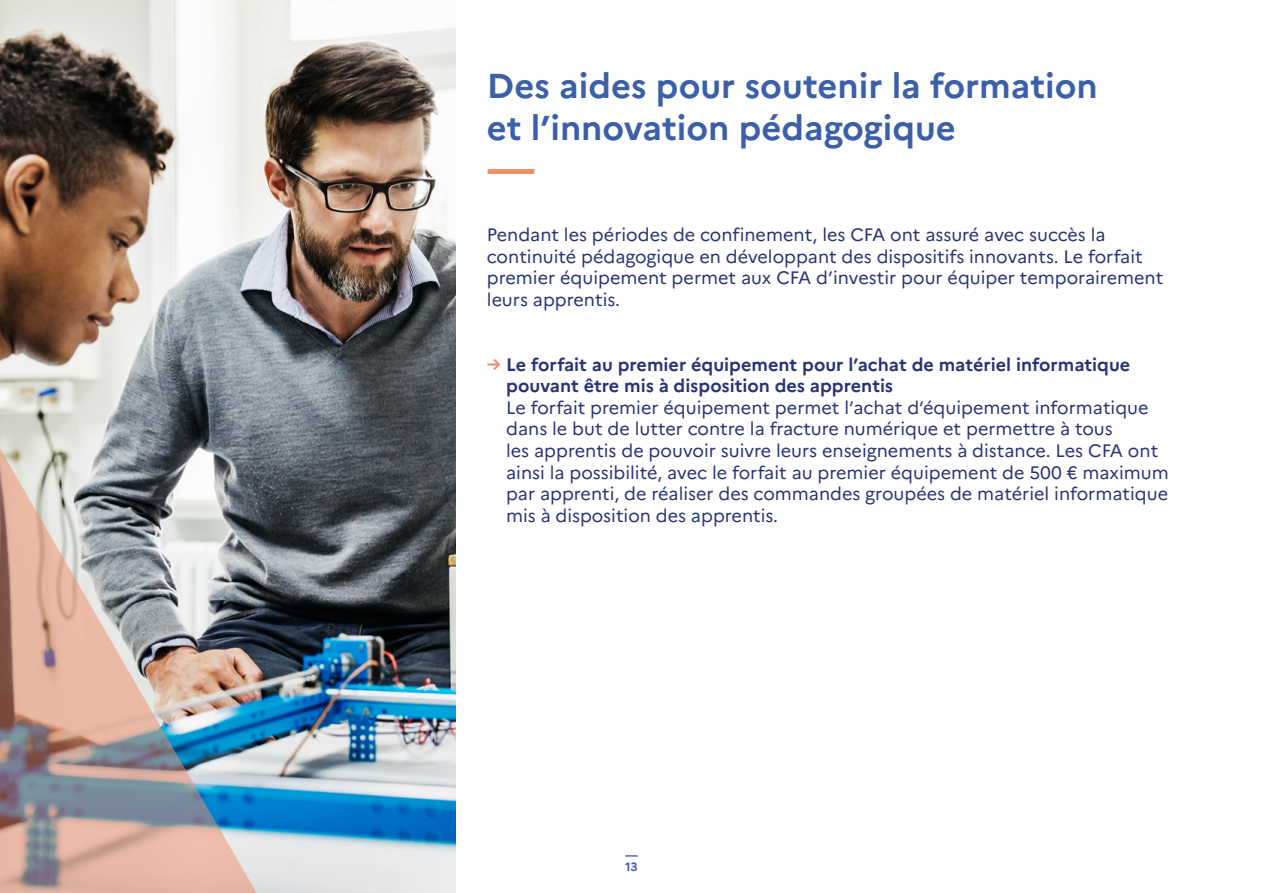
<style>
.page{position:relative;width:1263px;height:893px;background:#fff}
.page>*{position:absolute;margin:0;border:0;box-sizing:border-box;transform-origin:0 0}
.t1{font:700 45px "Marianne";color:#f28d69}
.t2{font:700 34.5px/41.4px "Marianne";color:#3b5fa9}
.t3{font:18px/21.6px "Marianne";color:#273475}
.t4{font:700 18px/21.6px "Marianne";color:#273475}
.t5{font:700 12px/12px "Marianne";color:#3b5fa9}
.s1{color:#f28d69}
</style>
<div class="page">
<img style="left:0;top:0;width:455px;height:893px">
<img style="left:0;top:412px;width:269px;height:481px">
<h2 class="t2" style="left:487px;top:65px;width:612px">Des aides pour soutenir la formation et l’innovation pédagogique</h2>
<h1 class="t1" style="left:487px;top:140px;width:50px">—</h1>
<p class="t3" style="left:487px;top:224px;width:678px">Pendant les périodes de confinement, les CFA ont assuré avec succès la continuité pédagogique en développant des dispositifs innovants. Le forfait premier équipement permet aux CFA d’investir pour équiper temporairement leurs apprentis.</p>
<p class="t4" style="left:506px;top:353px;width:626px;text-indent:-19px"><span class="s1">→</span> Le forfait au premier équipement pour l’achat de matériel informatique pouvant être mis à disposition des apprentis</p>
<p class="t3" style="left:506px;top:397px;width:664px">Le forfait premier équipement permet l’achat d’équipement informatique dans le but de lutter contre la fracture numérique et permettre à tous<br>les apprentis de pouvoir suivre leurs enseignements à distance. Les CFA ont ainsi la possibilité, avec le forfait au premier équipement de 500 € maximum par apprenti, de réaliser des commandes groupées de matériel informatique mis à disposition des apprentis.</p>
<p class="t5" style="left:625px;top:849px;width:14px">—<br>13</p>
</div>
